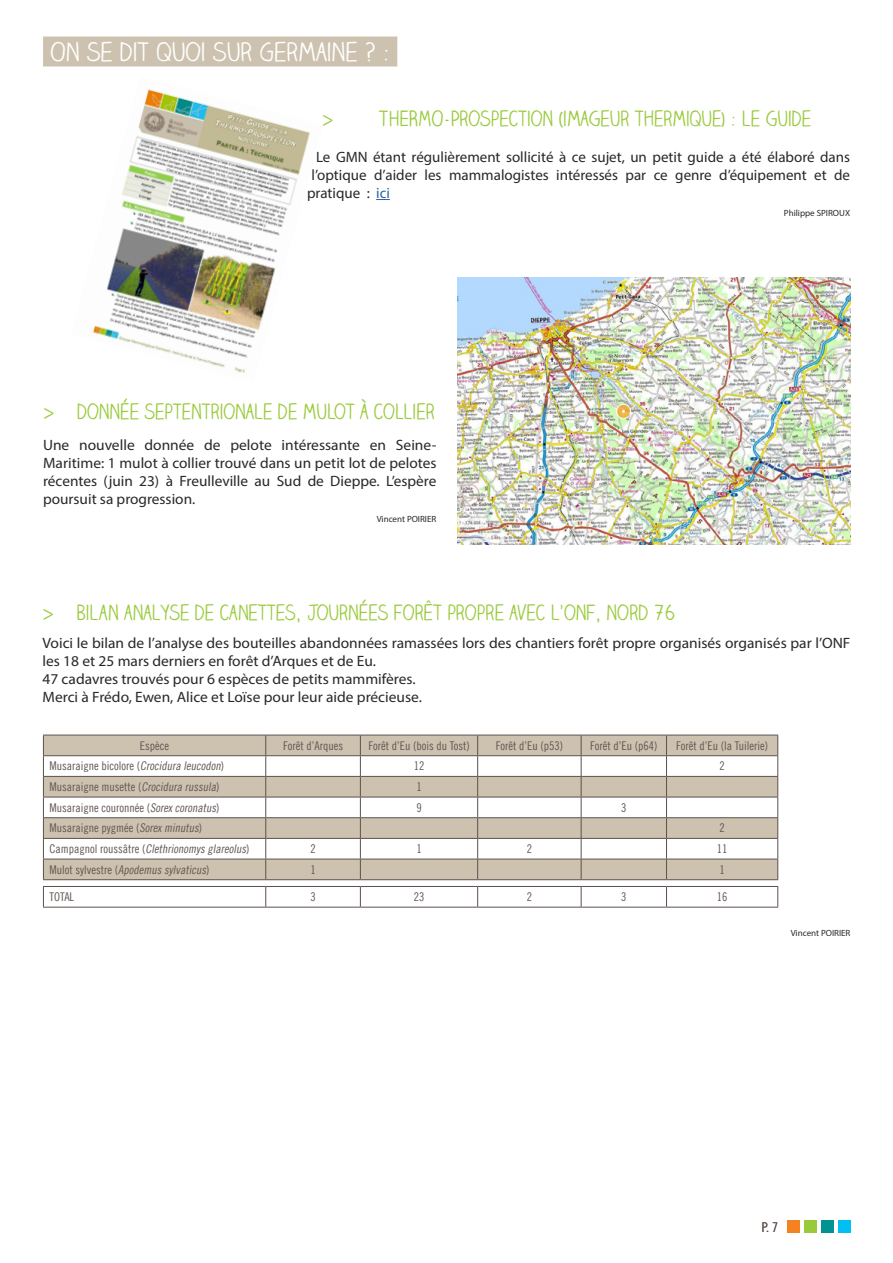
<style>
.page{position:relative;width:893px;height:1263px;background:#fff}
.page>*{position:absolute;margin:0;border:0;box-sizing:border-box;transform-origin:0 0}
.t1{font:25.5px "Claire Hand";color:#fff}
.t2{font:21px "Claire Hand";color:#9aca3c;scale:.93 1}
.t3{font:15px/18px "Myriad Pro";color:#292829;text-align:justify}
.t4{font:13.5px "Trade Gothic LT Cond Eighteen";color:#625654}
.t5{font:12px "Trade Gothic LT Cond Eighteen";color:#625654}
.t6{font:italic 12px "Trade Gothic LT Cond Eighteen";color:#625654}
.t7{font:9px "Myriad Pro";color:#292829}
.s1{font-family:"Myriad Pro"}
.s2{color:#2f63a2}
.s3{font-style:italic}
.s4{font-style:normal}
</style>
<div class="page">
<div style="left:787px;top:1220px;width:12px;height:13px;background:#f58220"></div>
<div style="left:804px;top:1220px;width:12px;height:13px;background:#9aca3c"></div>
<div style="left:821px;top:1220px;width:12px;height:13px;background:#009391"></div>
<div style="left:838px;top:1220px;width:12px;height:13px;background:#00c0f3"></div>
<img style="left:457px;top:278px;width:393px;height:267px">
<div style="left:43px;top:37px;width:354px;height:30px;background:#cdc2af"></div>
<svg style="left:44px;top:736px;width:733px;height:143px;fill:#cdc2af"></svg>
<hr style="left:43px;top:735px;width:223px;height:1px;background:#5b514f">
<hr style="left:266px;top:735px;width:94px;height:1px;background:#5b514f">
<hr style="left:360px;top:735px;width:118px;height:1px;background:#5b514f">
<hr style="left:478px;top:735px;width:103px;height:1px;background:#5b514f">
<hr style="left:581px;top:735px;width:85px;height:1px;background:#5b514f">
<hr style="left:666px;top:735px;width:112px;height:1px;background:#5b514f">
<svg style="left:43px;top:735px;width:1px;height:144px"></svg>
<svg style="left:666px;top:735px;width:1px;height:144px"></svg>
<svg style="left:777px;top:735px;width:1px;height:144px"></svg>
<hr style="left:43px;top:755px;width:223px;height:1px;background:#5b514f">
<hr style="left:360px;top:755px;width:118px;height:1px;background:#5b514f">
<hr style="left:43px;top:776px;width:223px;height:1px;background:#5b514f">
<hr style="left:266px;top:776px;width:94px;height:1px;background:#5b514f">
<hr style="left:360px;top:776px;width:118px;height:1px;background:#5b514f">
<hr style="left:478px;top:776px;width:103px;height:1px;background:#5b514f">
<hr style="left:581px;top:776px;width:85px;height:1px;background:#5b514f">
<hr style="left:666px;top:776px;width:112px;height:1px;background:#5b514f">
<hr style="left:43px;top:797px;width:223px;height:1px;background:#5b514f">
<hr style="left:266px;top:797px;width:94px;height:1px;background:#5b514f">
<hr style="left:360px;top:797px;width:118px;height:1px;background:#5b514f">
<hr style="left:478px;top:797px;width:103px;height:1px;background:#5b514f">
<hr style="left:581px;top:797px;width:85px;height:1px;background:#5b514f">
<hr style="left:666px;top:797px;width:112px;height:1px;background:#5b514f">
<hr style="left:43px;top:817px;width:223px;height:1px;background:#5b514f">
<hr style="left:266px;top:817px;width:94px;height:1px;background:#5b514f">
<hr style="left:360px;top:817px;width:118px;height:1px;background:#5b514f">
<hr style="left:478px;top:817px;width:103px;height:1px;background:#5b514f">
<hr style="left:581px;top:817px;width:85px;height:1px;background:#5b514f">
<hr style="left:666px;top:817px;width:112px;height:1px;background:#5b514f">
<hr style="left:43px;top:838px;width:223px;height:1px;background:#5b514f">
<hr style="left:266px;top:838px;width:94px;height:1px;background:#5b514f">
<hr style="left:360px;top:838px;width:118px;height:1px;background:#5b514f">
<hr style="left:478px;top:838px;width:103px;height:1px;background:#5b514f">
<hr style="left:581px;top:838px;width:85px;height:1px;background:#5b514f">
<hr style="left:666px;top:838px;width:112px;height:1px;background:#5b514f">
<hr style="left:43px;top:859px;width:223px;height:1px;background:#5b514f">
<hr style="left:266px;top:859px;width:94px;height:1px;background:#5b514f">
<svg style="left:265px;top:735px;width:1px;height:144px"></svg>
<hr style="left:360px;top:859px;width:118px;height:1px;background:#5b514f">
<svg style="left:360px;top:735px;width:1px;height:144px"></svg>
<hr style="left:478px;top:859px;width:103px;height:1px;background:#5b514f">
<svg style="left:477px;top:735px;width:1px;height:144px"></svg>
<hr style="left:581px;top:859px;width:85px;height:1px;background:#5b514f">
<svg style="left:581px;top:735px;width:1px;height:144px"></svg>
<hr style="left:666px;top:859px;width:112px;height:1px;background:#5b514f">
<hr style="left:43px;top:879px;width:223px;height:1px;background:#5b514f">
<hr style="left:266px;top:879px;width:94px;height:1px;background:#5b514f">
<hr style="left:360px;top:879px;width:118px;height:1px;background:#5b514f">
<hr style="left:478px;top:879px;width:103px;height:1px;background:#5b514f">
<hr style="left:581px;top:879px;width:85px;height:1px;background:#5b514f">
<hr style="left:666px;top:879px;width:112px;height:1px;background:#5b514f">
<hr style="left:266px;top:755px;width:94px;height:1px;background:#5b514f">
<hr style="left:478px;top:755px;width:103px;height:1px;background:#5b514f">
<hr style="left:581px;top:755px;width:85px;height:1px;background:#5b514f">
<hr style="left:666px;top:755px;width:112px;height:1px;background:#5b514f">
<svg style="left:43px;top:887px;width:1px;height:20px"></svg>
<svg style="left:666px;top:887px;width:1px;height:20px"></svg>
<svg style="left:777px;top:887px;width:1px;height:20px"></svg>
<hr style="left:43px;top:886px;width:223px;height:1px;background:#5b514f">
<hr style="left:266px;top:886px;width:94px;height:1px;background:#5b514f">
<svg style="left:265px;top:887px;width:1px;height:20px"></svg>
<hr style="left:360px;top:886px;width:118px;height:1px;background:#5b514f">
<svg style="left:360px;top:887px;width:1px;height:20px"></svg>
<hr style="left:478px;top:886px;width:103px;height:1px;background:#5b514f">
<svg style="left:477px;top:887px;width:1px;height:20px"></svg>
<hr style="left:581px;top:886px;width:85px;height:1px;background:#5b514f">
<svg style="left:581px;top:887px;width:1px;height:20px"></svg>
<hr style="left:666px;top:886px;width:112px;height:1px;background:#5b514f">
<hr style="left:43px;top:907px;width:223px;height:1px;background:#5b514f">
<hr style="left:266px;top:907px;width:94px;height:1px;background:#5b514f">
<hr style="left:360px;top:907px;width:118px;height:1px;background:#5b514f">
<hr style="left:478px;top:907px;width:103px;height:1px;background:#5b514f">
<hr style="left:581px;top:907px;width:85px;height:1px;background:#5b514f">
<hr style="left:666px;top:907px;width:112px;height:1px;background:#5b514f">
<img style="left:93px;top:89px;width:217px;height:284px">
<svg style="left:376px;top:199px;width:14px;height:1px"></svg>
<h1 class="t1" style="left:50px;top:35px;width:342px">ON SE DIT QUOI SUR GERMAINE ? :</h1>
<h2 class="t2" style="left:322px;top:105px;width:527px"><span class="s1">&gt;</span> THERMO-PROSPECTION (IMAGEUR THERMIQUE) : LE GUIDE</h2>
<p class="t3" style="left:316px;top:148px;width:536px">Le GMN étant régulièrement sollicité à ce sujet, un petit guide a été élaboré dans</p>
<p class="t3" style="left:312px;top:166px;width:540px">l’optique d’aider les mammalogistes intéressés par ce genre d’équipement et de</p>
<p class="t3" style="left:307px;top:184px;width:84px">pratique : <span class="s2">ici</span></p>
<p class="t7" style="left:784px;top:207px;width:68px">Philippe SPIROUX</p>
<h2 class="t2" style="left:43px;top:398px;width:423px"><span class="s1">&gt;</span> DONNÉE SEPTENTRIONALE DE MULOT À COLLIER</h2>
<p class="t3" style="left:43px;top:436px;width:395px">Une nouvelle donnée de pelote intéressante en Seine-Maritime: 1 mulot à collier trouvé dans un petit lot de pelotes récentes (juin 23) à Freulleville au Sud de Dieppe. L’espère poursuit sa progression.</p>
<p class="t7" style="left:377px;top:513px;width:61px">Vincent POIRIER</p>
<h2 class="t2" style="left:43px;top:599px;width:681px"><span class="s1">&gt;</span> BILAN ANALYSE DE CANETTES, JOURNÉES FORÊT PROPRE AVEC L’ONF, NORD 76</h2>
<p class="t3" style="left:43px;top:634px;width:809px;text-align:left">Voici le bilan de l’analyse des bouteilles abandonnées ramassées lors des chantiers forêt propre organisés organisés par l’ONF les 18 et 25 mars derniers en forêt d’Arques et de Eu.<br>47 cadavres trouvés pour 6 espèces de petits mammifères.<br>Merci à Frédo, Ewen, Alice et Loïse pour leur aide précieuse.</p>
<p class="t5" style="left:140px;top:738px;width:31px">Espèce</p>
<p class="t5" style="left:283px;top:738px;width:61px">Forêt d’Arques</p>
<p class="t5" style="left:368px;top:738px;width:103px">Forêt d’Eu (bois du Tost)</p>
<p class="t5" style="left:496px;top:738px;width:69px">Forêt d’Eu (p53)</p>
<p class="t5" style="left:590px;top:738px;width:69px">Forêt d’Eu (p64)</p>
<p class="t5" style="left:676px;top:738px;width:93px">Forêt d’Eu (la Tuilerie)</p>
<p class="t5" style="left:49px;top:759px;width:176px">Musaraigne bicolore (<span class="s3">Crocidura leucodon</span>)</p>
<p class="t5" style="left:414px;top:759px;width:12px">12</p>
<p class="t5" style="left:719px;top:759px;width:7px">2</p>
<p class="t5" style="left:49px;top:780px;width:171px">Musaraigne musette (<span class="s3">Crocidura russula</span>)</p>
<p class="t5" style="left:416px;top:780px;width:7px">1</p>
<p class="t5" style="left:49px;top:800px;width:171px">Musaraigne couronnée (<span class="s3">Sorexcoronatus</span>)</p>
<p class="t5" style="left:416px;top:800px;width:7px">9</p>
<p class="t5" style="left:621px;top:800px;width:7px">3</p>
<p class="t5" style="left:49px;top:821px;width:154px">Musaraigne pygmée (<span class="s3">Sorexminutus</span>)</p>
<p class="t5" style="left:719px;top:821px;width:7px">2</p>
<p class="t6" style="left:49px;top:842px;width:201px"><span class="s4">C a m p a g n o l ro u s s â t re (</span> Clethrionomys glareolus<span class="s4">)</span></p>
<p class="t5" style="left:310px;top:842px;width:7px">2</p>
<p class="t5" style="left:416px;top:842px;width:7px">1</p>
<p class="t5" style="left:527px;top:842px;width:7px">2</p>
<p class="t5" style="left:717px;top:842px;width:12px">11</p>
<p class="t6" style="left:49px;top:862px;width:161px"><span class="s4">M u l ot sy l v e s t re (</span> Apodemus sylvaticus<span class="s4">)</span></p>
<p class="t5" style="left:310px;top:862px;width:7px">1</p>
<p class="t5" style="left:719px;top:862px;width:7px">1</p>
<p class="t5" style="left:49px;top:890px;width:26px">TOTAL</p>
<p class="t5" style="left:310px;top:890px;width:7px">3</p>
<p class="t5" style="left:414px;top:890px;width:12px">23</p>
<p class="t5" style="left:527px;top:890px;width:7px">2</p>
<p class="t5" style="left:621px;top:890px;width:7px">3</p>
<p class="t5" style="left:717px;top:890px;width:12px">16</p>
<p class="t7" style="left:791px;top:927px;width:61px">Vincent POIRIER</p>
<p class="t4" style="left:762px;top:1219px;width:18px">P. 7</p>
</div>
